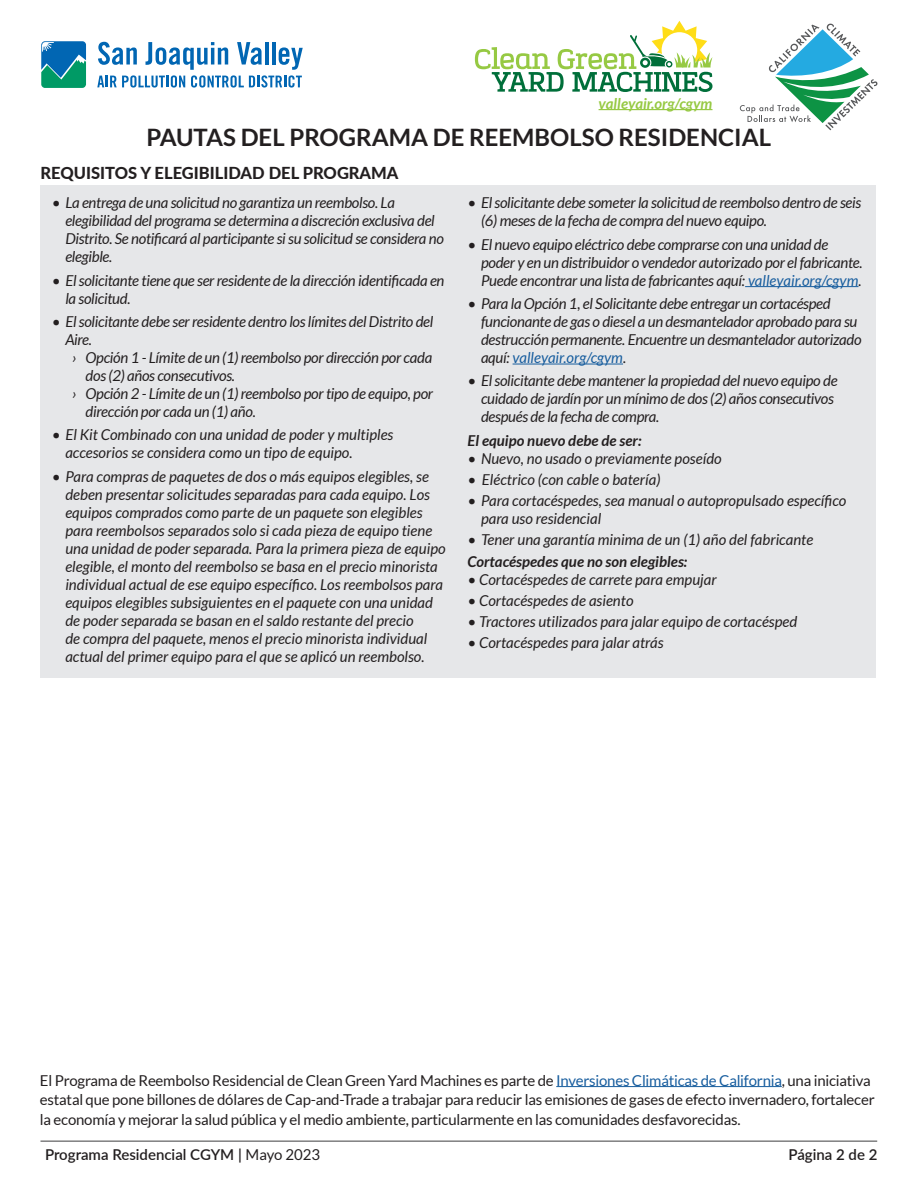
<style>
.page{position:relative;width:918px;height:1188px;background:#fff}
.page>*{position:absolute;margin:0;border:0;box-sizing:border-box;transform-origin:0 0}
.t1{font:700 24px "Lato";color:#231f20}
.t2{font:800 16.5px "Lato";color:#231f20}
.t3{font:italic 15px/18px "Lato";letter-spacing:-.02em;color:#231f20}
.t4{font:italic 15px/18px "Lato";color:#231f20}
.t5{font:15px/19.5px "Lato";letter-spacing:-.015em;color:#231f20}
.t6{font:italic 700 15px "Lato";color:#231f20}
.t7{font:600 15px "Lato";color:#231f20}
.t8{font:italic 700 15px "Lato";color:#96c943}
.s1{color:#175d9e}
.s2{font-weight:400}
</style>
<div class="page">
<svg style="left:97px;top:42px;width:206px;height:46px"></svg>
<svg style="left:41px;top:41px;width:45px;height:47px;background:#18899a"></svg>
<svg style="left:475px;top:21px;width:238px;height:71px"></svg>
<hr style="left:599px;top:109px;width:114px;height:1px;background:#96c943">
<svg style="left:740px;top:23px;width:138px;height:107px"></svg>
<hr style="left:40px;top:1141px;width:837px;height:1px;background:#3e3e3f">
<div style="left:40px;top:185px;width:836px;height:493px;background:#e6e7e9"></div>
<hr style="left:745px;top:286px;width:114px;height:1px;background:#175d9e">
<hr style="left:513px;top:364px;width:110px;height:1px;background:#175d9e">
<hr style="left:556px;top:1086px;width:226px;height:1px;background:#175d9e">
<p class="t8" style="left:599px;top:95px;width:115px">valleyair.org/cgym</p>
<p class="t1" style="left:147px;top:123px;width:626px">PAUTAS DEL PROGRAMA DE REEMBOLSO RESIDENCIAL</p>
<p class="t2" style="left:40px;top:161px;width:360px">REQUISITOS Y ELEGIBILIDAD DEL PROGRAMA</p>
<p class="t3" style="left:65px;top:194px;width:380px;text-indent:-14px">• La entrega de una solicitud no garantiza un reembolso. La elegibilidad del programa se determina a discreción exclusiva del Distrito. Se notificará al participante si su solicitud se considera no elegible.</p>
<p class="t3" style="left:65px;top:272px;width:381px;text-indent:-14px">• El solicitante tiene que ser residente de la dirección identificada en la solicitud.</p>
<p class="t3" style="left:65px;top:313px;width:370px;text-indent:-14px">• El solicitante debe ser residente dentro los límites del Distrito del<br>Aire.</p>
<p class="t3" style="left:86px;top:349px;width:348px;text-indent:-14px">› Opción 1 - Límite de un (1) reembolso por dirección por cada dos (2) años consecutivos.</p>
<p class="t3" style="left:86px;top:385px;width:349px;text-indent:-14px">› Opción 2 - Límite de un (1) reembolso por tipo de equipo, por dirección por cada un (1) año.</p>
<p class="t4" style="left:65px;top:426px;width:330px;text-indent:-14px">• El Kit Combinado con una unidad de poder y multiples accesorios se considera como un tipo de equipo.</p>
<p class="t4" style="left:65px;top:468px;width:382px;text-indent:-14px">• Para compras de paquetes de dos o más equipos elegibles, se deben presentar solicitudes separadas para cada equipo. Los equipos comprados como parte de un paquete son elegibles para reembolsos separados solo si cada pieza de equipo tiene una unidad de poder separada. Para la primera pieza de equipo elegible, el monto del reembolso se basa en el precio minorista individual actual de ese equipo específico. Los reembolsos para equipos elegibles subsiguientes en el paquete con una unidad de poder separada se basan en el saldo restante del precio<br>de compra del paquete, menos el precio minorista individual actual del primer equipo para el que se aplicó un reembolso.</p>
<p class="t3" style="left:481px;top:194px;width:382px;text-indent:-14px">• El solicitante debe someter la solicitud de reembolso dentro de seis (6) meses de la fecha de compra del nuevo equipo.</p>
<p class="t3" style="left:481px;top:236px;width:383px;text-indent:-14px">• El nuevo equipo eléctrico debe comprarse con una unidad de poder y en un distribuidor o vendedor autorizado por el fabricante.<br>Puede encontrar una lista de fabricantes aquí: <span class="s1">valleyair.org/cgym</span>.</p>
<p class="t3" style="left:481px;top:295px;width:382px;text-indent:-14px">• Para la Opción 1, el Solicitante debe entregar un cortacésped funcionante de gas o diesel a un desmantelador aprobado para su destrucción permanente. Encuentre un desmantelador autorizado aquí: <span class="s1">valleyair.org/cgym</span>.</p>
<p class="t3" style="left:481px;top:372px;width:358px;text-indent:-14px">• El solicitante debe mantener la propiedad del nuevo equipo de cuidado de jardín por un mínimo de dos (2) años consecutivos después de la fecha de compra.</p>
<p class="t6" style="left:468px;top:432px;width:175px">El equipo nuevo debe de ser:</p>
<p class="t4" style="left:468px;top:450px;width:256px">• Nuevo, no usado o previamente poseído</p>
<p class="t4" style="left:468px;top:471px;width:195px">• Eléctrico (con cable o batería)</p>
<p class="t4" style="left:481px;top:492px;width:367px;text-indent:-14px">• Para cortacéspedes, sea manual o autopropulsado específico para uso residencial</p>
<p class="t4" style="left:468px;top:531px;width:347px">• Tener una garantía minima de un (1) año del fabricante</p>
<p class="t6" style="left:468px;top:553px;width:221px">Cortacéspedes que no son elegibles:</p>
<p class="t4" style="left:468px;top:571px;width:251px">• Cortacéspedes de carrete para empujar</p>
<p class="t4" style="left:468px;top:592px;width:168px">• Cortacéspedes de asiento</p>
<p class="t4" style="left:468px;top:613px;width:331px">• Tractores utilizados para jalar equipo de cortacésped</p>
<p class="t4" style="left:468px;top:634px;width:198px">• Cortacéspedes para jalar atrás</p>
<p class="t5" style="left:40px;top:1070px;width:836px">El Programa de Reembolso Residencial de Clean Green Yard Machines es parte de <span class="s1">Inversiones Climáticas de California</span>, una iniciativa estatal que pone billones de dólares de Cap-and-Trade a trabajar para reducir las emisiones de gases de efecto invernadero, fortalecer la economía y mejorar la salud pública y el medio ambiente, particularmente en las comunidades desfavorecidas.</p>
<p class="t7" style="left:45px;top:1144px;width:277px">Programa Residencial CGYM | <span class="s2">Mayo 2023</span></p>
<p class="t7" style="left:788px;top:1143px;width:90px">Página 2 de 2</p>
</div>
